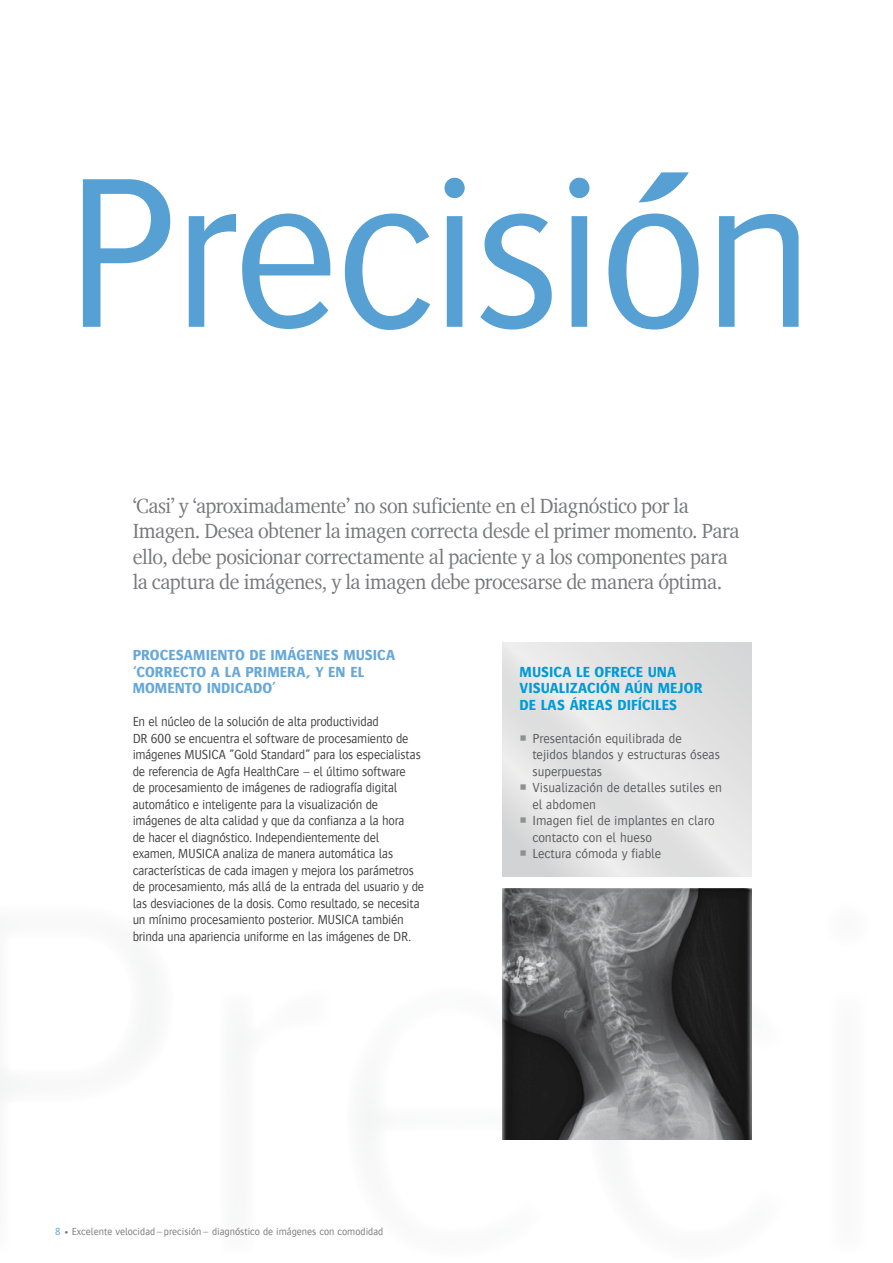
<style>
.page{position:relative;width:893px;height:1263px;background:#fff}
.page>*{position:absolute;margin:0;border:0;box-sizing:border-box;transform-origin:0 0}
.t1{font:300 222.15px "Bosis For Agfa";letter-spacing:-.03em;color:#56a0d3}
.t2{font:21px/25.5px "Charter ITC For Agfa";letter-spacing:-.025em;color:#77787b;scale:.95 1}
.t3{font:700 15px/16.5px "Bosis For Agfa";letter-spacing:.01em;color:#67a7d7}
.t4{font:700 15px/16.5px "Bosis For Agfa";letter-spacing:.005em;color:#009bd5}
.t5{font:300 13.5px/16.5px "Bosis For Agfa";letter-spacing:-.015em;color:#414042}
.t6{font:300 13.5px/16.5px "Bosis For Agfa";color:#58595b}
.t7{font:300 10.5px "Bosis For Agfa";color:#77787b}
.s1{color:#56a0d3}
</style>
<div class="page">
<div style="left:503px;top:642px;width:249px;height:234px;background:#e4e3e4"></div>
<img style="left:503px;top:889px;width:249px;height:251px">
<svg style="left:521px;top:850px;width:5px;height:6px"></svg>
<h1 class="t1" style="left:63px;top:138px;width:754px">Precisión</h1>
<p class="t2" style="left:133px;top:492px;width:640px">‘Casi’ y ‘aproximadamente’ no son suficiente en el Diagnóstico por la Imagen. Desea obtener la imagen correcta desde el primer momento. Para ello, debe posicionar correctamente al paciente y a los componentes para la captura de imágenes, y la imagen debe procesarse de manera óptima.</p>
<p class="t3" style="left:133px;top:646px;width:264px">PROCESAMIENTO DE IMÁGENES MUSICA ‘CORRECTO A LA PRIMERA, Y EN EL<br>MOMENTO INDICADO’</p>
<p class="t5" style="left:133px;top:713px;width:293px">En el núcleo de la solución de alta productividad<br>DR 600 se encuentra el software de procesamiento de imágenes MUSICA ”Gold Standard” para los especialistas de referencia de Agfa HealthCare – el último software<br>de procesamiento de imágenes de radiografía digital automático e inteligente para la visualización de imágenes de alta calidad y que da confianza a la hora<br>de hacer el diagnóstico. Independientemente del examen, MUSICA analiza de manera automática las características de cada imagen y mejora los parámetros de procesamiento, más allá de la entrada del usuario y de las desviaciones de la dosis. Como resultado, se necesita un mínimo procesamiento posterior. MUSICA también brinda una apariencia uniforme en las imágenes de DR.</p>
<p class="t4" style="left:520px;top:663px;width:184px">MUSICA LE OFRECE UNA<br>VISUALIZACIÓN AÚN MEJOR<br>DE LAS ÁREAS DIFÍCILES</p>
<p class="t6" style="left:532px;top:730px;width:191px">Presentación equilibrada de<br>tejidos blandos y estructuras óseas superpuestas<br>Visualización de detalles sutiles en el abdomen<br>Imagen fiel de implantes en claro contacto con el hueso<br>Lectura cómoda y fiable</p>
<p class="t7" style="left:55px;top:1226px;width:330px"><span class="s1">8</span> • Excelente velocidad–precisión– diagnóstico de imágenes con comodidad</p>
</div>
